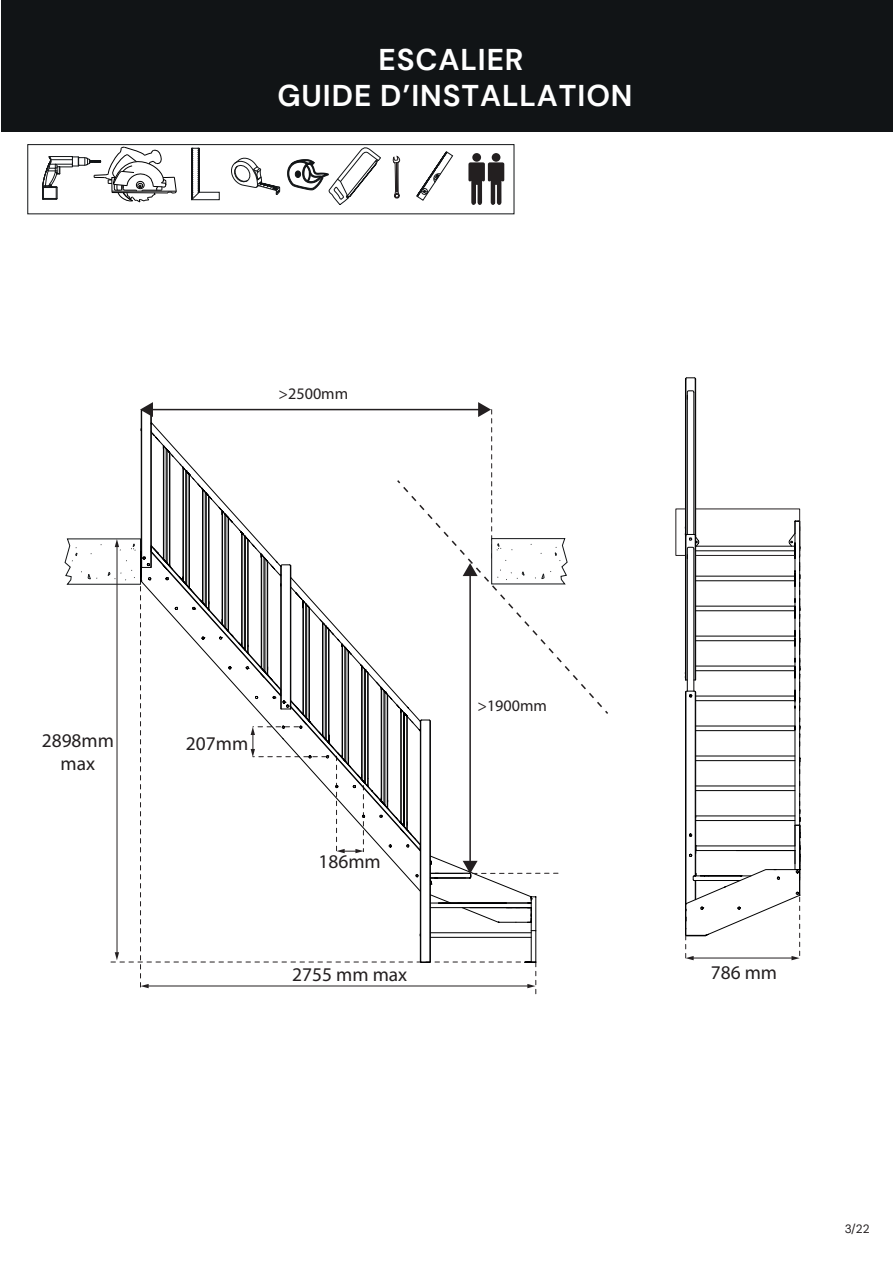
<style>
.page{position:relative;width:893px;height:1263px;background:#fff}
.page>*{position:absolute;margin:0;border:0;box-sizing:border-box;transform-origin:0 0}
.t1{font:700 30px/36px "DM Sans";letter-spacing:.03em;color:#fff;text-align:center}
.t2{font:19.5px/23.4px "Myriad Pro";color:#231f20;text-align:center}
.t3{font:16.2px "Myriad Pro";color:#231f20}
.t4{font:12px "DM Sans";color:#231f20}
</style>
<div class="page">
<div style="left:2px;top:0;width:891px;height:132px;background:#111416"></div>
<div style="left:27px;top:144px;width:487px;height:70px;border:1px solid #111416"></div>
<svg style="left:27px;top:144px;width:150px;height:71px"></svg>
<svg style="left:191px;top:147px;width:29px;height:54px"></svg>
<svg style="left:231px;top:157px;width:49px;height:38px"></svg>
<svg style="left:287px;top:147px;width:94px;height:58px"></svg>
<svg style="left:416px;top:151px;width:38px;height:50px"></svg>
<svg style="left:391px;top:144px;width:10px;height:55px"></svg>
<div style="left:472px;top:153px;width:9px;height:9px;background:#231f20;border-radius:50%"></div>
<svg style="left:468px;top:162px;width:36px;height:43px"></svg>
<div style="left:492px;top:153px;width:8px;height:9px;background:#231f20;border-radius:50%"></div>
<svg style="left:64px;top:402px;width:504px;height:592px"></svg>
<svg style="left:685px;top:377px;width:116px;height:584px"></svg>
<h1 class="t1" style="left:278px;top:41px;width:357px">ESCALIER<br>GUIDE D’INSTALLATION</h1>
<p class="t3" style="left:279px;top:384px;width:71px">&gt;2500mm</p>
<p class="t2" style="left:42px;top:728px;width:74px">2898mm max</p>
<p class="t2" style="left:186px;top:732px;width:64px">207mm</p>
<p class="t2" style="left:318px;top:849px;width:64px">186mm</p>
<p class="t2" style="left:292px;top:962px;width:117px">2755 mm max</p>
<p class="t3" style="left:477px;top:696px;width:71px">&gt;1900mm</p>
<p class="t2" style="left:711px;top:960px;width:68px">786 mm</p>
<p class="t4" style="left:845px;top:1221px;width:26px">3/22</p>
</div>
